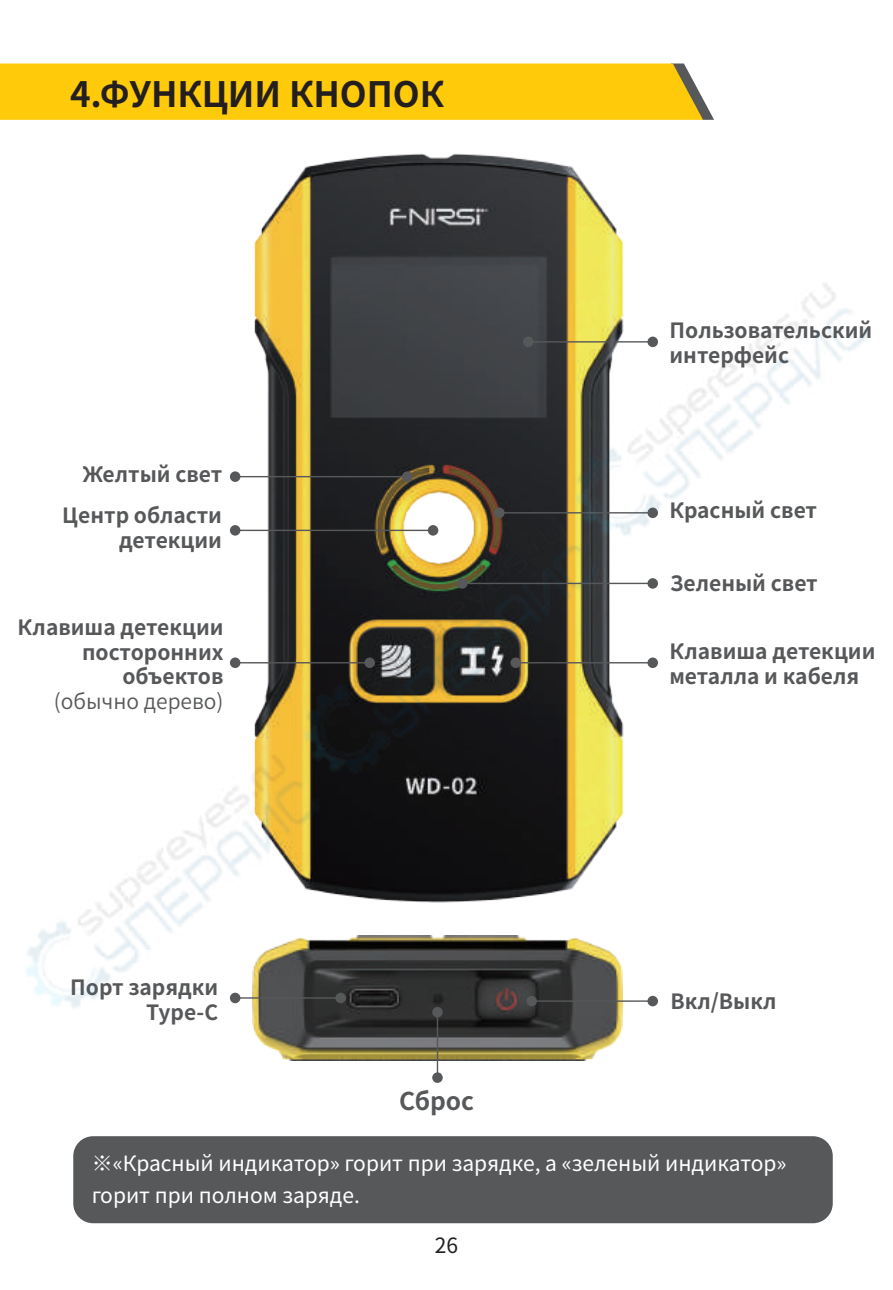
<style>
.page{position:relative;width:893px;height:1290px;background:#fff}
.page>*{position:absolute;margin:0;border:0;box-sizing:border-box;transform-origin:0 0}
.t1{font:700 35px "Source Han Sans CN";color:#231f20}
.t2{font:700 24.5px "Source Han Sans CN";color:#57585a}
.t3{font:700 21px/24.5px "Source Han Sans CN";color:#57585a;text-align:right}
.t4{font:21px/31.5px "Source Han Sans CN";color:#fff}
.t5{font:21px "Source Han Sans CN";color:#57585a}
.t6{font:21px "Source Han Sans CN";color:#231f20}
</style>
<div class="page">
<img style="left:0;top:63px;width:868px;height:1161px">
<h1 class="t1" style="left:70px;top:74px;width:376px">4.ФУНКЦИИ КНОПОК</h1>
<p class="t3" style="left:62px;top:454px;width:162px;line-height:41.6px">Желтый свет<br>Центр области</p>
<p class="t3" style="left:119px;top:528px;width:104px">детекции</p>
<p class="t3" style="left:18px;top:616px;width:207px">Клавиша детекции посторонних объектов</p>
<p class="t5" style="left:54px;top:689px;width:171px">(обычно дерево)</p>
<p class="t3" style="left:70px;top:975px;width:149px">Порт зарядки<br>Type-C</p>
<p class="t2" style="left:399px;top:1087px;width:77px">Сброс</p>
<p class="t3" style="left:669px;top:319px;width:204px;text-align:left">Пользовательский интерфейс</p>
<p class="t3" style="left:669px;top:499px;width:149px">Красный свет</p>
<p class="t3" style="left:670px;top:572px;width:149px">Зеленый свет</p>
<p class="t3" style="left:669px;top:639px;width:207px;text-align:left">Клавиша детекции металла и кабеля</p>
<p class="t3" style="left:670px;top:990px;width:108px">Вкл/Выкл</p>
<p class="t4" style="left:92px;top:1148px;width:696px">※«Красный индикатор» горит при зарядке, а «зеленый индикатор» горит при полном заряде.</p>
<p class="t6" style="left:435px;top:1234px;width:25px">26</p>
</div>
